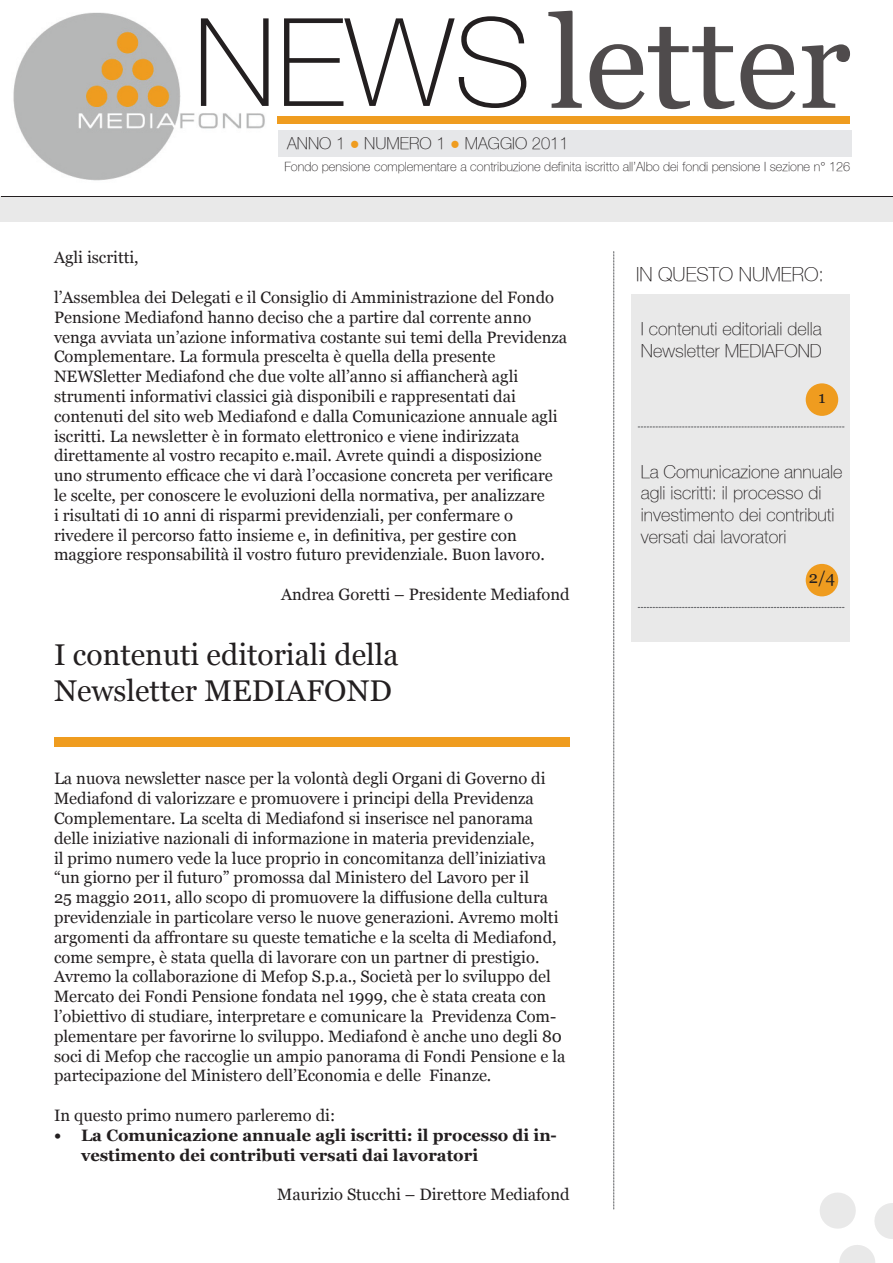
<style>
.page{position:relative;width:893px;height:1263px;background:#fff}
.page>*{position:absolute;margin:0;border:0;box-sizing:border-box;transform-origin:0 0}
.t1{font:30px/36px "Georgia";color:#231f20}
.t2{font:100 19.5px "Helvetica Neue";color:#231f20}
.t3{font:100 18px/21.6px "Helvetica Neue";color:#231f20}
.t4{font:16.5px/19.8px "Georgia";color:#231f20}
.t5{font:700 16.5px/19.8px "Georgia";color:#231f20}
.t6{font:100 16.5px "Helvetica Neue";color:#231f20}
.t7{font:100 12.75px "Helvetica Neue";color:#231f20}
.s1{font-family:"Times New Roman";font-weight:400;color:#ef9c1f}
</style>
<div class="page">
<img style="left:13px;top:12px;width:265px;height:169px">
<div style="left:54px;top:737px;width:516px;height:9px;background:#ef9c1f"></div>
<div style="left:0;top:196px;width:893px;height:26px;background:#e9e9e9"></div>
<hr style="left:1px;top:196px;width:892px;height:1px;background:#231f20">
<svg style="left:613px;top:252px;width:1px;height:957px"></svg>
<svg style="left:820px;top:1193px;width:73px;height:70px"></svg>
<svg style="left:201px;top:16px;width:325px;height:92px"></svg>
<svg style="left:548px;top:11px;width:302px;height:98px"></svg>
<div style="left:278px;top:130px;width:573px;height:27px;background:#e6e7e9"></div>
<div style="left:631px;top:294px;width:219px;height:348px;background:#e9e9e9"></div>
<svg style="left:638px;top:426px;width:206px;height:1px"></svg>
<svg style="left:638px;top:607px;width:206px;height:1px"></svg>
<div style="left:806px;top:383px;width:32px;height:33px;background:#ef9c1f;border-radius:50%"></div>
<div style="left:806px;top:564px;width:32px;height:32px;background:#ef9c1f;border-radius:50%"></div>
<div style="left:277px;top:116px;width:572px;height:7px;background:#ef9c1f"></div>
<p class="t6" style="left:287px;top:133px;width:283px">ANNO 1 <span class="s1">●</span> NUMERO 1 <span class="s1">●</span> MAGGIO 2011</p>
<p class="t7" style="left:284px;top:159px;width:567px">Fondo pensione complementare a contribuzione definita iscritto all’Albo dei fondi pensione I sezione n° 126</p>
<p class="t4" style="left:54px;top:248px;width:86px">Agli iscritti,</p>
<p class="t4" style="left:54px;top:288px;width:515px">l’Assemblea dei Delegati e il Consiglio di Amministrazione del Fondo Pensione Mediafond hanno deciso che a partire dal corrente anno venga avviata un’azione informativa costante sui temi della Previdenza Complementare. La formula prescelta è quella della presente NEWSletter Mediafond che due volte all’anno si affiancherà agli strumenti informativi classici già disponibili e rappresentati dai contenuti del sito web Mediafond e dalla Comunicazione annuale agli iscritti. La newsletter è in formato elettronico e viene indirizzata direttamente al vostro recapito e.mail. Avrete quindi a disposizione uno strumento efficace che vi darà l’occasione concreta per verificare le scelte, per conoscere le evoluzioni della normativa, per analizzare<br>i risultati di 10 anni di risparmi previdenziali, per confermare o rivedere il percorso fatto insieme e, in definitiva, per gestire con maggiore responsabilità il vostro futuro previdenziale. Buon lavoro.</p>
<p class="t4" style="left:281px;top:585px;width:290px">Andrea Goretti – Presidente Mediafond</p>
<h1 class="t1" style="left:54px;top:637px;width:346px">I contenuti editoriali della<br>Newsletter MEDIAFOND</h1>
<p class="t4" style="left:54px;top:769px;width:513px">La nuova newsletter nasce per la volontà degli Organi di Governo di Mediafond di valorizzare e promuovere i principi della Previdenza Complementare. La scelta di Mediafond si inserisce nel panorama delle iniziative nazionali di informazione in materia previdenziale,<br>il primo numero vede la luce proprio in concomitanza dell’iniziativa “un giorno per il futuro” promossa dal Ministero del Lavoro per il<br>25 maggio 2011, allo scopo di promuovere la diffusione della cultura previdenziale in particolare verso le nuove generazioni. Avremo molti argomenti da affrontare su queste tematiche e la scelta di Mediafond, come sempre, è stata quella di lavorare con un partner di prestigio.<br>Avremo la collaborazione di Mefop S.p.a., Società per lo sviluppo del Mercato dei Fondi Pensione fondata nel 1999, che è stata creata con l’obiettivo di studiare, interpretare e comunicare la Previdenza Com&shy;plementare per favorirne lo sviluppo. Mediafond è anche uno degli 80 soci di Mefop che raccoglie un ampio panorama di Fondi Pensione e la partecipazione del Ministero dell’Economia e delle Finanze.</p>
<p class="t4" style="left:54px;top:1106px;width:283px">In questo primo numero parleremo di:</p>
<p class="t5" style="left:81px;top:1125px;width:477px;text-indent:-27px">• La Comunicazione annuale agli iscritti: il processo di in&shy;vestimento dei contributi versati dai lavoratori</p>
<p class="t4" style="left:277px;top:1185px;width:294px">Maurizio Stucchi – Direttore Mediafond</p>
<p class="t2" style="left:636px;top:263px;width:117px">in questo numero</p>
<p class="t2" style="left:819px;top:263px;width:7px">:</p>
<p class="t3" style="left:641px;top:318px;width:183px">I contenuti editoriali della<br>Newsletter MEDIAFOND</p>
<p class="t4" style="left:818px;top:387px;width:9px">1</p>
<p class="t3" style="left:641px;top:460px;width:203px">La Comunicazione annuale agli iscritti: il processo di investimento dei contributi versati dai lavoratori</p>
<p class="t4" style="left:809px;top:568px;width:28px">2/4</p>
</div>
